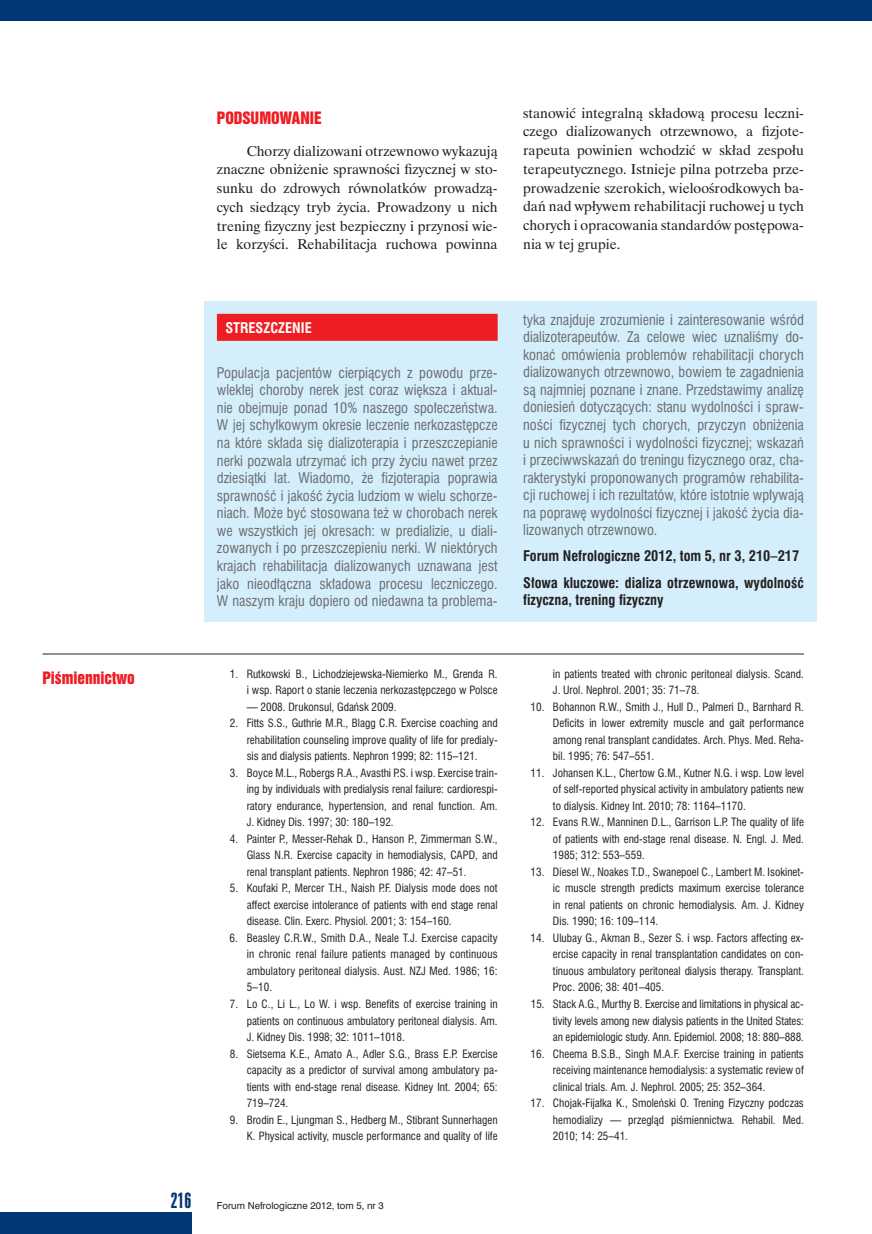
<style>
.page{position:relative;width:872px;height:1234px;background:#fff}
.page>*{position:absolute;margin:0;border:0;box-sizing:border-box;transform-origin:0 0}
.t1{font:18px "Swis 924 PL";color:#013775}
._30_Tekst{font:14.25px/18.8px "Time Ibis EE";color:#231f20;text-align:justify}
._50_Piśmiennictwo{font:14.25px "Swis 921 PL";color:#ee1d23}
._35_Śródtytuł_I{font:14.25px "Swis 921 PL";color:#ee1d23}
._16_Streszczenie_pol{font:13.5px/17.5px "Swis 721 Cn PL";color:#6c6d70;text-align:justify}
._16_Słowa_kluczowe{font:700 13.5px/17.5px "Swis 721 Cn PL";color:#231f20}
._16_Streszczenie_pol-2{font:700 13.5px "Swis 721 Cn PL";color:#fff}
._50_Piśmiennictwo-2{font:10.5px/16.5px "Swis 721 Cn PL";color:#231f20;text-align:justify}
.t2{font:9px "Swis 721 PL";color:#231f20}
</style>
<div class="page">
<div style="left:0;top:0;width:872px;height:21px;background:#013775"></div>
<div style="left:0;top:1212px;width:191px;height:21px;background:#013775"></div>
<div style="left:204px;top:301px;width:612px;height:320px;background:#d4effb"></div>
<div style="left:217px;top:314px;width:280px;height:27px;background:#ee1d23"></div>
<hr style="left:43px;top:653px;width:761px;height:1px;background:#231f20">
<p class="_35_Śródtytuł_I" style="left:217px;top:108px;width:106px">PODSUMOWANIE</p>
<p class="_30_Tekst" style="left:217px;top:141px;width:282px;text-indent:30px">Chorzy dializowani otrzewnowo wykazują znaczne obniżenie sprawności fizycznej w sto&shy;sunku do zdrowych równolatków prowadzą&shy;cych siedzący tryb życia. Prowadzony u nich trening fizyczny jest bezpieczny i przynosi wie&shy;le korzyści. Rehabilitacja ruchowa powinna</p>
<p class="_16_Streszczenie_pol-2" style="left:225px;top:319px;width:88px">STRESZCZENIE</p>
<p class="_16_Streszczenie_pol" style="left:217px;top:363px;width:282px">Populacja pacjentów cierpiących z powodu prze&shy;wlekłej choroby nerek jest coraz większa i aktual&shy;nie obejmuje ponad 10% naszego społeczeństwa.<br>W jej schyłkowym okresie leczenie nerkozastępcze na które składa się dializoterapia i przeszczepianie nerki pozwala utrzymać ich przy życiu nawet przez dziesiątki lat. Wiadomo, że fizjoterapia poprawia sprawność i jakość życia ludziom w wielu schorze&shy;niach. Może być stosowana też w chorobach nerek we wszystkich jej okresach: w predializie, u diali&shy;zowanych i po przeszczepieniu nerki. W niektórych krajach rehabilitacja dializowanych uznawana jest jako nieodłączna składowa procesu leczniczego.<br>W naszym kraju dopiero od niedawna ta problema-</p>
<p class="_50_Piśmiennictwo" style="left:43px;top:667px;width:94px">Piśmiennictwo</p>
<p class="_50_Piśmiennictwo-2" style="left:230px;top:665px;width:269px;text-align:right">1. Rutkowski B., Lichodziejewska-Niemierko M., Grenda R. i wsp. Raport o stanie leczenia nerkozastępczego w Polsce</p>
<p class="_50_Piśmiennictwo-2" style="left:247px;top:698px;width:151px">— 2008. Drukonsul, Gdańsk 2009.</p>
<p class="_50_Piśmiennictwo-2" style="left:247px;top:714px;width:252px;text-indent:-17px">2. Fitts S.S., Guthrie M.R., Blagg C.R. Exercise coaching and rehabilitation counseling improve quality of life for predialy&shy;sis and dialysis patients. Nephron 1999; 82: 115–121.</p>
<p class="_50_Piśmiennictwo-2" style="left:247px;top:764px;width:252px;text-indent:-17px">3. Boyce M.L., Robergs R.A., Avasthi P.S. i wsp. Exercise train&shy;ing by individuals with predialysis renal failure: cardiorespi&shy;ratory endurance, hypertension, and renal function. Am.<br>J. Kidney Dis. 1997; 30: 180–192.</p>
<p class="_50_Piśmiennictwo-2" style="left:247px;top:830px;width:252px;text-indent:-17px">4. Painter P., Messer-Rehak D., Hanson P., Zimmerman S.W., Glass N.R. Exercise capacity in hemodialysis, CAPD, and renal transplant patients. Nephron 1986; 42: 47–51.</p>
<p class="_50_Piśmiennictwo-2" style="left:247px;top:879px;width:252px;text-indent:-17px">5. Koufaki P., Mercer T.H., Naish P.F. Dialysis mode does not affect exercise intolerance of patients with end stage renal disease. Clin. Exerc. Physiol. 2001; 3: 154–160.</p>
<p class="_50_Piśmiennictwo-2" style="left:247px;top:929px;width:252px;text-indent:-17px">6. Beasley C.R.W., Smith D.A., Neale T.J. Exercise capacity in chronic renal failure patients managed by continuous ambulatory peritoneal dialysis. Aust. NZJ Med. 1986; 16:<br>5–10.</p>
<p class="_50_Piśmiennictwo-2" style="left:247px;top:995px;width:252px;text-indent:-17px">7. Lo C., Li L., Lo W. i wsp. Benefits of exercise training in patients on continuous ambulatory peritoneal dialysis. Am.<br>J. Kidney Dis. 1998; 32: 1011–1018.</p>
<p class="_50_Piśmiennictwo-2" style="left:247px;top:1044px;width:252px;text-indent:-17px">8. Sietsema K.E., Amato A., Adler S.G., Brass E.P. Exercise capacity as a predictor of survival among ambulatory pa&shy;tients with end-stage renal disease. Kidney Int. 2004; 65:<br>719–724.</p>
<p class="_50_Piśmiennictwo-2" style="left:230px;top:1110px;width:269px;text-align:right">9. Brodin E., Ljungman S., Hedberg M., Stibrant Sunnerhagen<br>K. Physical activity, muscle performance and quality of life</p>
<h1 class="t1" style="left:171px;top:1187px;width:22px">216</h1>
<p class="t2" style="left:217px;top:1199px;width:168px">Forum Nefrologiczne 2012, tom 5, nr 3</p>
<p class="_30_Tekst" style="left:523px;top:103px;width:282px">stanowić integralną składową procesu leczni&shy;czego dializowanych otrzewnowo, a fizjote&shy;rapeuta powinien wchodzić w skład zespołu terapeutycznego. Istnieje pilna potrzeba prze&shy;prowadzenie szerokich, wieloośrodkowych ba&shy;dań nad wpływem rehabilitacji ruchowej u tych chorych i opracowania standardów postępowa&shy;nia w tej grupie.</p>
<p class="_16_Streszczenie_pol" style="left:523px;top:310px;width:282px">tyka znajduje zrozumienie i zainteresowanie wśród dializoterapeutów. Za celowe wiec uznaliśmy do&shy;konać omówienia problemów rehabilitacji chorych dializowanych otrzewnowo, bowiem te zagadnienia są najmniej poznane i znane. Przedstawimy analizę doniesień dotyczących: stanu wydolności i spraw&shy;ności fizycznej tych chorych, przyczyn obniżenia u nich sprawności i wydolności fizycznej; wskazań i przeciwwskazań do treningu fizycznego oraz, cha&shy;rakterystyki proponowanych programów rehabilita&shy;cji ruchowej i ich rezultatów, które istotnie wpływają na poprawę wydolności fizycznej i jakość życia dia&shy;lizowanych otrzewnowo.</p>
<p class="_16_Słowa_kluczowe" style="left:523px;top:547px;width:277px">Forum Nefrologiczne 2012, tom 5, nr 3, 210–217</p>
<p class="_16_Słowa_kluczowe" style="left:523px;top:573px;width:282px">Słowa kluczowe: dializa otrzewnowa, wydolność fizyczna, trening fizyczny</p>
<p class="_50_Piśmiennictwo-2" style="left:553px;top:665px;width:252px">in patients treated with chronic peritoneal dialysis. Scand.<br>J. Urol. Nephrol. 2001; 35: 71–78.</p>
<p class="_50_Piśmiennictwo-2" style="left:553px;top:698px;width:252px;text-indent:-22px">10. Bohannon R.W., Smith J., Hull D., Palmeri D., Barnhard R.<br>Deficits in lower extremity muscle and gait performance among renal transplant candidates. Arch. Phys. Med. Reha&shy;bil. 1995; 76: 547–551.</p>
<p class="_50_Piśmiennictwo-2" style="left:553px;top:764px;width:252px;text-indent:-22px">11. Johansen K.L., Chertow G.M., Kutner N.G. i wsp. Low level of self-reported physical activity in ambulatory patients new to dialysis. Kidney Int. 2010; 78: 1164–1170.</p>
<p class="_50_Piśmiennictwo-2" style="left:553px;top:813px;width:252px;text-indent:-22px">12. Evans R.W., Manninen D.L., Garrison L.P. The quality of life of patients with end-stage renal disease. N. Engl. J. Med.<br>1985; 312: 553–559.</p>
<p class="_50_Piśmiennictwo-2" style="left:553px;top:863px;width:252px;text-indent:-22px">13. Diesel W., Noakes T.D., Swanepoel C., Lambert M. Isokinet&shy;ic muscle strength predicts maximum exercise tolerance in renal patients on chronic hemodialysis. Am. J. Kidney Dis. 1990; 16: 109–114.</p>
<p class="_50_Piśmiennictwo-2" style="left:553px;top:929px;width:252px;text-indent:-22px">14. Ulubay G., Akman B., Sezer S. i wsp. Factors affecting ex&shy;ercise capacity in renal transplantation candidates on con&shy;tinuous ambulatory peritoneal dialysis therapy. Transplant.<br>Proc. 2006; 38: 401–405.</p>
<p class="_50_Piśmiennictwo-2" style="left:553px;top:995px;width:252px;text-indent:-22px">15. Stack A.G., Murthy B. Exercise and limitations in physical ac&shy;tivity levels among new dialysis patients in the United States: an epidemiologic study. Ann. Epidemiol. 2008; 18: 880–888.</p>
<p class="_50_Piśmiennictwo-2" style="left:553px;top:1044px;width:252px;text-indent:-22px">16. Cheema B.S.B., Singh M.A.F. Exercise training in patients receiving maintenance hemodialysis: a systematic review of clinical trials. Am. J. Nephrol. 2005; 25: 352–364.</p>
<p class="_50_Piśmiennictwo-2" style="left:553px;top:1094px;width:252px;text-indent:-22px">17. Chojak-Fijałka K., Smoleński O. Trening Fizyczny podczas hemodializy — przegląd piśmiennictwa. Rehabil. Med.<br>2010; 14: 25–41.</p>
</div>
